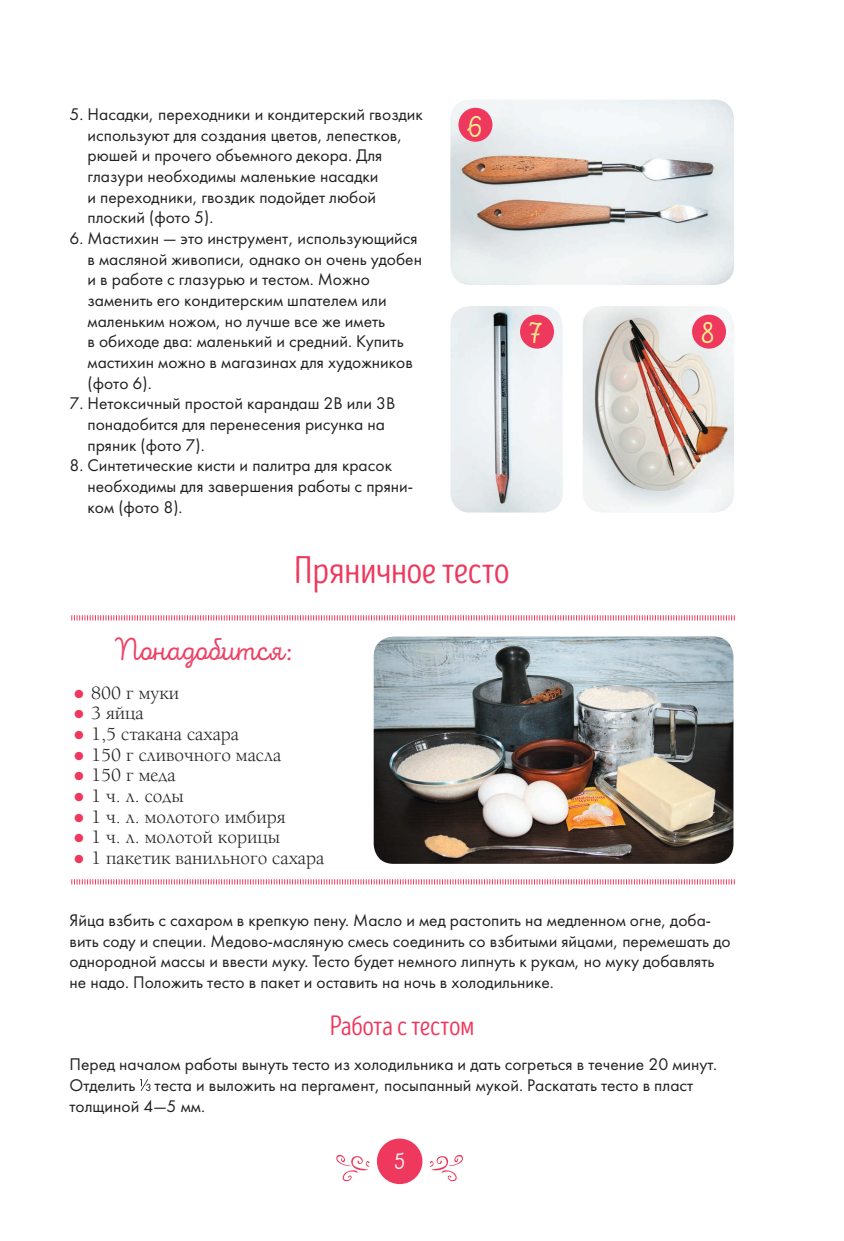
<style>
.page{position:relative;width:844px;height:1241px;background:#fff}
.page>*{position:absolute;margin:0;border:0;box-sizing:border-box;transform-origin:0 0}
.t1{font:38.5px "Intro Head R Base";letter-spacing:-.005em;color:#ee385e}
.t2{font:31.5px "Intro Script R H2 Base";color:#ee385e}
.t3{font:31.5px "Intro Script R H2 Base";color:#fff690}
.t4{font:28px "Intro Head R Base";letter-spacing:-.01em;color:#ee385e}
.t5{font:24.15px "Intro Script R H2 Base";color:#fff}
.t6{font:19.25px "Alliance";color:#231f20}
.t7{font:17.5px/20.7px "Futura";color:#231f20}
.s1{font-size:31.5px;color:#ee385e}
</style>
<div class="page">
<div style="left:377px;top:1138px;width:45px;height:45px;background:#ee385e;border-radius:50%"></div>
<svg style="left:429px;top:1154px;width:34px;height:27px"></svg>
<svg style="left:336px;top:1154px;width:34px;height:27px"></svg>
<svg style="left:140px;top:1079px;width:10px;height:11px"></svg>
<img style="left:582px;top:306px;width:152px;height:206px">
<img style="left:450px;top:99px;width:284px;height:186px">
<img style="left:450px;top:306px;width:112px;height:206px">
<img style="left:373px;top:636px;width:360px;height:227px">
<div style="left:458px;top:108px;width:34px;height:34px;background:#ee385e;border-radius:50%"></div>
<div style="left:520px;top:314px;width:34px;height:34px;background:#ee385e;border-radius:50%"></div>
<div style="left:691px;top:314px;width:34px;height:34px;background:#ee385e;border-radius:50%"></div>
<svg style="left:71px;top:615px;width:664px;height:6px"></svg>
<svg style="left:71px;top:879px;width:664px;height:6px"></svg>
<p class="t7" style="left:87px;top:104px;width:337px;text-indent:-18px">5. Насадки, переходники и кондитерский гвоздик используют для создания цветов, лепестков, рюшей и прочего объемного декора. Для глазури необходимы маленькие насадки<br>и переходники, гвоздик подойдет любой плоский (фото 5).</p>
<p class="t7" style="left:87px;top:228px;width:336px;text-indent:-18px">6. Мастихин — это инструмент, использующийся в масляной живописи, однако он очень удобен и в работе с глазурью и тестом. Можно заменить его кондитерским шпателем или маленьким ножом, но лучше все же иметь<br>в обиходе два: маленький и средний. Купить мастихин можно в магазинах для художников (фото 6).</p>
<p class="t7" style="left:87px;top:393px;width:309px;text-indent:-18px">7. Нетоксичный простой карандаш 2В или 3В понадобится для перенесения рисунка на пряник (фото 7).</p>
<p class="t7" style="left:87px;top:455px;width:327px;text-indent:-18px">8. Синтетические кисти и палитра для красок необходимы для завершения работы с пряни&shy;ком (фото 8).</p>
<h1 class="t1" style="left:294px;top:549px;width:217px">Пряничное тесто</h1>
<h2 class="t3" style="left:466px;top:108px;width:17px">6</h2>
<h2 class="t2" style="left:116px;top:631px;width:177px">Понадобится:</h2>
<p class="t6" style="left:71px;top:680px;width:109px"><span class="s1">•</span> 800 г муки</p>
<p class="t6" style="left:71px;top:701px;width:74px"><span class="s1">•</span> 3 яйца</p>
<p class="t6" style="left:71px;top:722px;width:169px"><span class="s1">•</span> 1,5 стакана сахара</p>
<p class="t6" style="left:71px;top:742px;width:211px"><span class="s1">•</span> 150 г сливочного масла</p>
<p class="t6" style="left:71px;top:763px;width:106px"><span class="s1">•</span> 150 г меда</p>
<p class="t6" style="left:71px;top:784px;width:114px"><span class="s1">•</span> 1 ч. л. соды</p>
<p class="t6" style="left:71px;top:804px;width:216px"><span class="s1">•</span> 1 ч. л. молотого имбиря</p>
<p class="t6" style="left:71px;top:825px;width:210px"><span class="s1">•</span> 1 ч. л. молотой корицы</p>
<p class="t6" style="left:71px;top:846px;width:254px"><span class="s1">•</span> 1 пакетик ванильного сахара</p>
<h2 class="t3" style="left:528px;top:315px;width:16px">7</h2>
<h2 class="t3" style="left:701px;top:315px;width:15px">8</h2>
<p class="t7" style="left:69px;top:909px;width:662px">Яйца взбить с сахаром в крепкую пену. Масло и мед растопить на медленном огне, доба&shy;вить соду и специи. Медово-масляную смесь соединить со взбитыми яйцами, перемешать до однородной массы и ввести муку. Тесто будет немного липнуть к рукам, но муку добавлять не надо. Положить тесто в пакет и оставить на ночь в холодильнике.</p>
<h3 class="t4" style="left:329px;top:1010px;width:146px">Работа стестом</h3>
<p class="t7" style="left:69px;top:1054px;width:649px">Перед началом работы вынуть тесто из холодильника и дать согреться в течение 20 минут.<br>Отделить теста и выложить на пергамент, посыпанный мукой. Раскатать тесто в пласт толщиной 4—5 мм.</p>
<h3 class="t5" style="left:394px;top:1146px;width:12px">5</h3>
</div>
